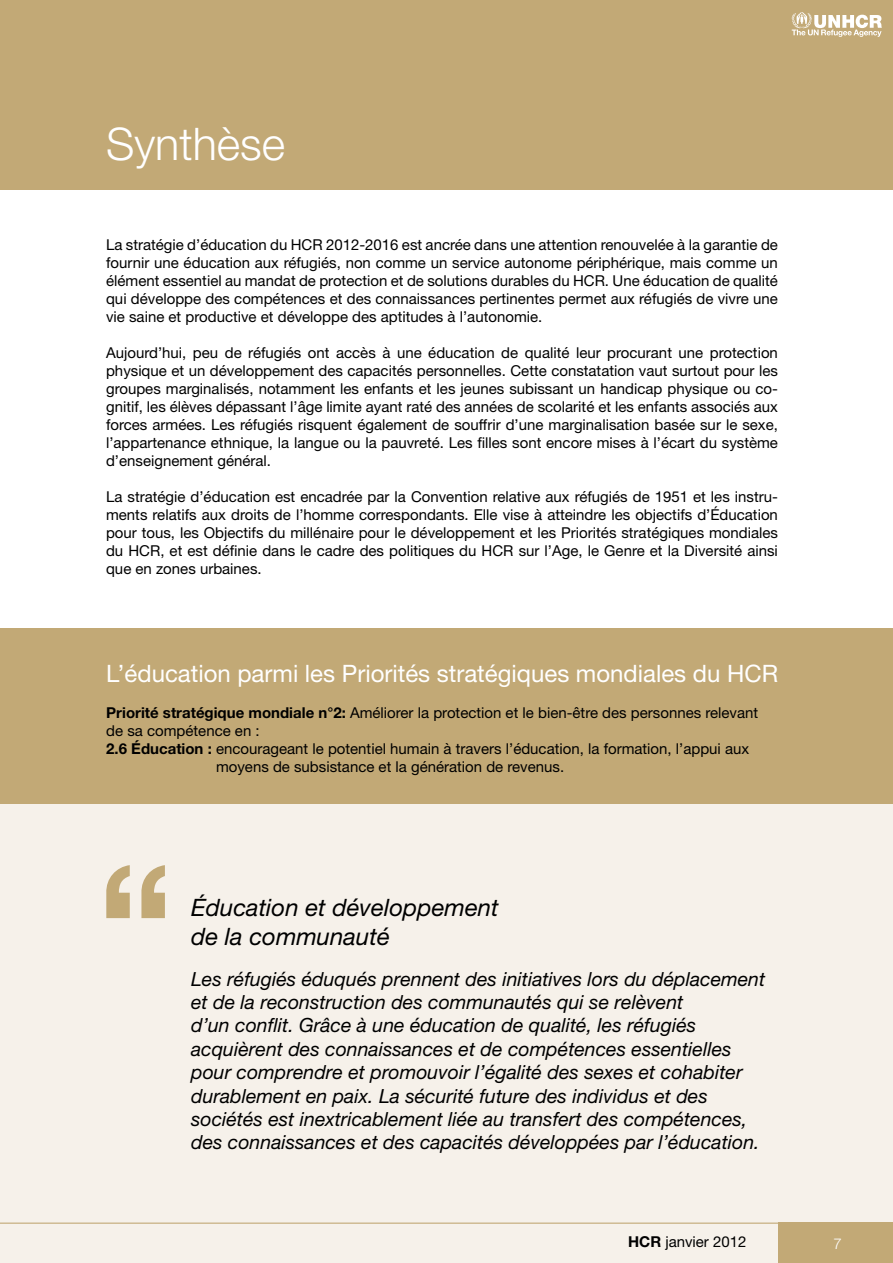
<style>
.page{position:relative;width:893px;height:1263px;background:#fff}
.page>*{position:absolute;margin:0;border:0;box-sizing:border-box;transform-origin:0 0}
.t1{font:300 45px "Helvetica Neue CE";color:#fff}
.t2{font:24px "Helvetica Neue CE";color:#fff}
.t3{font:italic 24px/28.8px "Helvetica Neue CE";color:#000}
.t4{font:italic 19.5px/23.4px "Helvetica Neue CE";color:#000}
.t5{font:15px/18px "Helvetica Neue CE";color:#000;text-align:justify}
.t6{font:300 15px "Helvetica Neue CE";color:#fff}
.s1{font-weight:700}
</style>
<div class="page">
<div style="left:0;top:796px;width:893px;height:467px;background:#f6f1ea"></div>
<div style="left:1px;top:0;width:892px;height:189px;background:#c2a976"></div>
<div style="left:0;top:628px;width:893px;height:176px;background:#c2a976"></div>
<svg style="left:106px;top:865px;width:59px;height:53px"></svg>
<svg style="left:791px;top:12px;width:91px;height:25px"></svg>
<div style="left:778px;top:1222px;width:115px;height:41px;background:#c2a976"></div>
<hr style="left:0;top:1222px;width:778px;height:2px;background:#c2a976">
<h1 class="t1" style="left:106px;top:118px;width:181px">Synthèse</h1>
<p class="t5" style="left:106px;top:236px;width:673px">La stratégie d’éducation du HCR 2012-2016 est ancrée dans une attention renouvelée à la garantie de fournir une éducation aux réfugiés, non comme un service autonome périphérique, mais comme un élément essentiel au mandat de protection et de solutions durables du HCR. Une éducation de qualité qui développe des compétences et des connaissances pertinentes permet aux réfugiés de vivre une vie saine et productive et développe des aptitudes à l’autonomie.</p>
<p class="t5" style="left:106px;top:344px;width:673px">Aujourd’hui, peu de réfugiés ont accès à une éducation de qualité leur procurant une protection physique et un développement des capacités personnelles. Cette constatation vaut surtout pour les groupes marginalisés, notamment les enfants et les jeunes subissant un handicap physique ou co&shy;gnitif, les élèves dépassant l’âge limite ayant raté des années de scolarité et les enfants associés aux forces armées. Les réfugiés risquent également de souffrir d’une marginalisation basée sur le sexe, l’appartenance ethnique, la langue ou la pauvreté. Les filles sont encore mises à l’écart du système d’enseignement général.</p>
<p class="t5" style="left:106px;top:488px;width:673px">La stratégie d’éducation est encadrée par la Convention relative aux réfugiés de 1951 et les instru&shy;ments relatifs aux droits de l’homme correspondants. Elle vise à atteindre les objectifs d’Éducation pour tous, les Objectifs du millénaire pour le développement et les Priorités stratégiques mondiales du HCR, et est définie dans le cadre des politiques du HCR sur l’Age, le Genre et la Diversité ainsi que en zones urbaines.</p>
<h2 class="t2" style="left:106px;top:659px;width:673px">L’éducation parmi les Priorités stratégiques mondiales du HCR</h2>
<p class="t5" style="left:106px;top:704px;width:653px"><span class="s1">Priorité stratégique mondiale n°2:</span> Améliorer la protection et le bien-être des personnes relevant</p>
<p class="t5" style="left:106px;top:722px;width:155px">de sa compétence en :</p>
<p class="t5" style="left:106px;top:740px;width:644px"><span class="s1">2.6 Éducation :</span> encourageant le potentiel humain à travers l’éducation, la formation, l’appui aux</p>
<p class="t5" style="left:216px;top:758px;width:350px">moyens de subsistance et la génération de revenus.</p>
<h2 class="t3" style="left:191px;top:894px;width:309px">Éducation et développement de la communauté</h2>
<p class="t4" style="left:191px;top:967px;width:576px">Les réfugiés éduqués prennent des initiatives lors du déplacement et de la reconstruction des communautés qui se relèvent<br>d’un conflit. Grâce à une éducation de qualité, les réfugiés acquièrent des connaissances et de compétences essentielles pour comprendre et promouvoir l’égalité des sexes et cohabiter durablement en paix. La sécurité future des individus et des sociétés est inextricablement liée au transfert des compétences, des connaissances et des capacités développées par l’éducation.</p>
<p class="t5" style="left:628px;top:1233px;width:120px"><span class="s1">HCR</span> janvier 2012</p>
<p class="t6" style="left:833px;top:1234px;width:10px">7</p>
</div>
